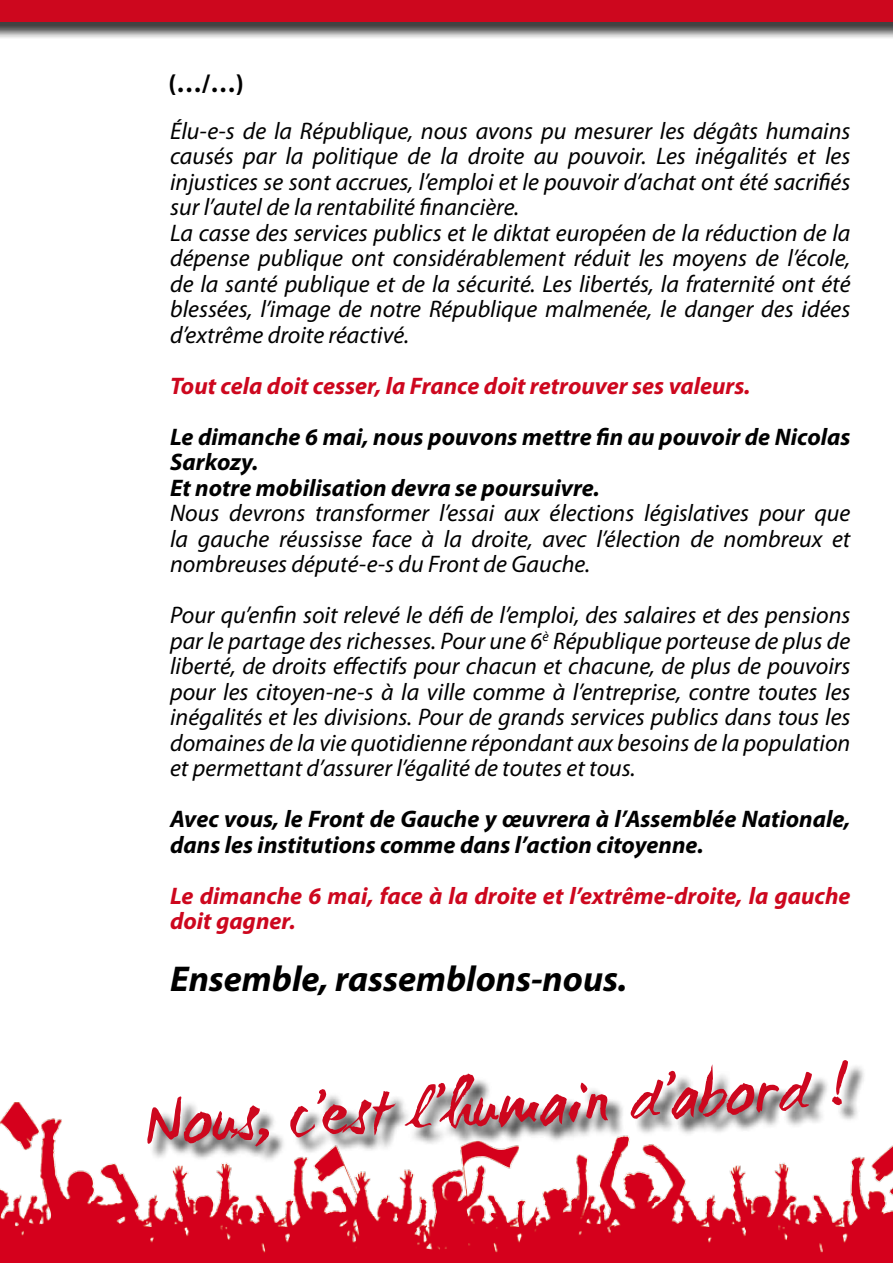
<style>
.page{position:relative;width:893px;height:1263px;background:#fff}
.page>*{position:absolute;margin:0;border:0;box-sizing:border-box;transform-origin:0 0}
.t1{font:62.85px "WC Mano Negra Bta";color:#cd071e}
.t2{font:italic 700 36px "Myriad Pro";color:#000}
.t3{font:700 25.5px "Myriad Pro";color:#000}
.t4{font:italic 24px/25.5px "Myriad Pro";color:#000;text-align:justify}
.t5{font:italic 700 24px/25.5px "Myriad Pro";color:#000}
.t6{font:italic 700 24px/25.5px "Myriad Pro";color:#cd071e}
</style>
<div class="page">
<img style="left:0;top:1103px;width:893px;height:160px">
<div style="left:149px;top:1062px;width:717px;height:102px;background:#000;opacity:.75"></div>
<div style="left:0;top:0;width:893px;height:40px;background:#000;opacity:.75"></div>
<div style="left:0;top:0;width:893px;height:21px;background:#cd071e"></div>
<p class="t3" style="left:168px;top:67px;width:77px">(…/…)</p>
<p class="t4" style="left:170px;top:118px;width:682px;text-align:left">Élu-e-s de la République, nous avons pu mesurer les dégâts humains causés par la politique de la droite au pouvoir. Les inégalités et les injustices se sont accrues, l’emploi et le pouvoir d’achat ont été sacrifiés sur l’autel de la rentabilité financière.<br>La casse des services publics et le diktat européen de la réduction de la dépense publique ont considérablement réduit les moyens de l’école, de la santé publique et de la sécurité. Les libertés, la fraternité ont été blessées, l’image de notre République malmenée, le danger des idées d’extrême droite réactivé.</p>
<p class="t6" style="left:170px;top:372px;width:582px">Tout cela doit cesser, la France doit retrouver ses valeurs.</p>
<p class="t5" style="left:170px;top:423px;width:682px">Le dimanche 6 mai, nous pouvons mettre fin au pouvoir de Nicolas<br>Sarkozy.<br>Et notre mobilisation devra se poursuivre.</p>
<p class="t4" style="left:170px;top:500px;width:682px">Nous devrons transformer l’essai aux élections législatives pour que la gauche réussisse face à la droite, avec l’élection de nombreux et nombreuses député-e-s du Front de Gauche.</p>
<p class="t4" style="left:170px;top:602px;width:682px">Pour qu’enfin soit relevé le défi de l’emploi, des salaires et des pensions par le partage des richesses. Pour une 6<sup>è</sup> République porteuse de plus de liberté, de droits effectifs pour chacun et chacune, de plus de pouvoirs pour les citoyen-ne-s à la ville comme à l’entreprise, contre toutes les inégalités et les divisions. Pour de grands services publics dans tous les domaines de la vie quotidienne répondant aux besoins de la population et permettant d’assurer l’égalité de toutes et tous.</p>
<p class="t5" style="left:170px;top:806px;width:682px">Avec vous, le Front de Gauche y œuvrera à l’Assemblée Nationale, dans les institutions comme dans l’action citoyenne.</p>
<p class="t6" style="left:170px;top:882px;width:682px">Le dimanche 6 mai, face à la droite et l’extrême-droite, la gauche doit gagner.</p>
<h2 class="t2" style="left:170px;top:955px;width:459px">Ensemble, rassemblons-nous.</h2>
<h1 class="t1" style="left:142px;top:1085px;width:707px;rotate:-3deg">Nous, c’est l’humain d’abord !</h1>
</div>
